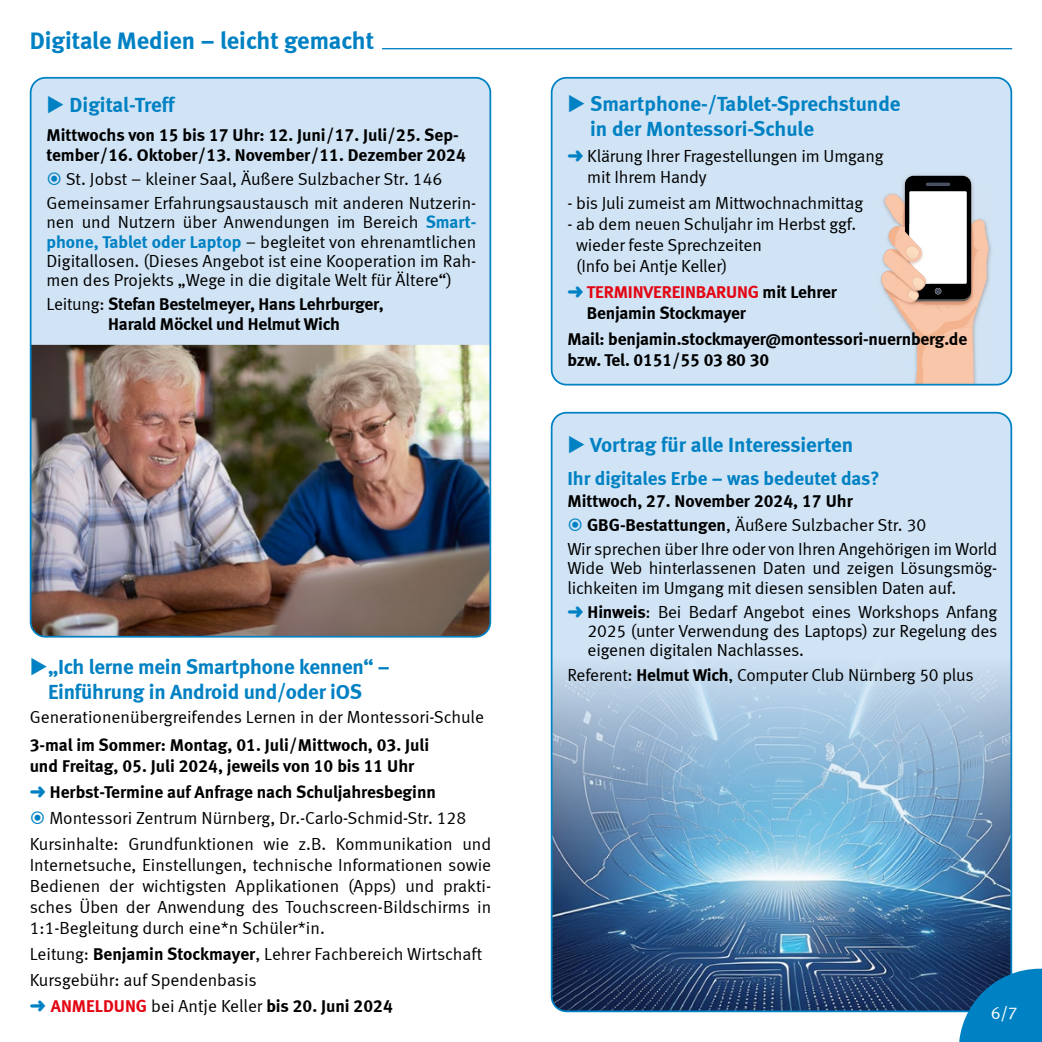
<style>
.page{position:relative;width:1042px;height:1042px;background:#fff}
.page>*{position:absolute;margin:0;border:0;box-sizing:border-box;transform-origin:0 0}
.t1{font:24.5px "Meta Bold LF";color:#0081c3}
.t2{font:21px/25.2px "Meta Bold LF";letter-spacing:-.01em;color:#0081c3}
.t3{font:19.25px "Meta Bold LF";color:#0081c3}
.t4{font:17.5px/21px "Meta Normal LF";letter-spacing:-.01em;color:#000}
.t5{font:17.5px/21px "Meta Bold LF";letter-spacing:-.01em;color:#000}
.t6{font:17.5px "Meta Normal LF";color:#fff}
.s1{font-family:"Meta Bold LF";color:#0081c3}
.s2{font-family:"Meta Normal LF"}
.s3{color:#0081c3}
.s4{font-family:"Meta Bold LF"}
.s5{font-family:"Meta Bold LF";color:#e30613}
.s6{color:#e30613}
</style>
<div class="page">
<div style="left:552px;top:413px;width:459px;height:598px;background:#d1e4f5;border-radius:15px"></div>
<img style="left:552px;top:670px;width:457px;height:341px">
<div style="left:551px;top:412px;width:461px;height:600px;border:2px solid #0081c3;border-radius:15px"></div>
<div style="left:31px;top:78px;width:459px;height:559px;background:#d1e4f5;border-radius:15px"></div>
<img style="left:31px;top:345px;width:459px;height:292px">
<div style="left:30px;top:77px;width:461px;height:560px;border:2px solid #0081c3;border-radius:15px"></div>
<div style="left:552px;top:79px;width:459px;height:306px;background:#d1e4f5"></div>
<img style="left:879px;top:190px;width:115px;height:192px">
<img style="left:898px;top:170px;width:79px;height:24px">
<div style="left:905px;top:176px;width:66px;height:123px;background:#000;border-radius:9px"></div>
<div style="left:909px;top:191px;width:58px;height:93px;background:#fff"></div>
<hr style="left:926px;top:183px;width:24px;height:3px;background:#585e75">
<hr style="left:926px;top:183px;width:23px;height:2px;background:#484e61">
<img style="left:878px;top:269px;width:1px;height:38px">
<svg style="left:879px;top:194px;width:110px;height:188px"></svg>
<div style="left:551px;top:77px;width:461px;height:308px;border:2px solid #0081c3;border-radius:15px"></div>
<svg style="left:959px;top:968px;width:83px;height:74px;background:#0b73ae"></svg>
<hr style="left:382px;top:48px;width:630px;height:1px;background:#0081c3">
<h1 class="t1" style="left:30px;top:26px;width:346px">Digitale Medien – leicht gemacht</h1>
<p class="t2" style="left:46px;top:92px;width:130px">◆ Digital-Treff</p>
<p class="t5" style="left:46px;top:125px;width:421px;line-height:19.2px">Mittwochs von 15 bis 17 Uhr: 12. Juni/17. Juli/25. Sep&shy;tember/16. Oktober/13. November/11. Dezember 2024</p>
<p class="t4" style="left:46px;top:166px;width:431px;line-height:24.2px;text-indent:19px">St. Jobst – kleiner Saal, Äußere Sulzbacher Str. 146<br>Gemeinsamer Erfahrungsaustausch mit anderen Nutzerin-</p>
<p class="t4" style="left:46px;top:212px;width:431px;line-height:19.2px;text-align:justify">nen und Nutzern über Anwendungen im Bereich <span class="s1">Smart&shy;phone, Tablet oder Laptop</span> – begleitet von ehrenamtlichen Digitallosen. (Dieses Angebot ist eine Kooperation im Rah&shy;men des Projekts „Wege in die digitale Welt für Ältere“)</p>
<p class="t5" style="left:108px;top:294px;width:277px;line-height:19.2px;text-indent:-62px"><span class="s2">Leitung:</span> Stefan Bestelmeyer, Hans Lehrburger,<br>Harald Möckel und Helmut Wich</p>
<p class="t2" style="left:30px;top:654px;width:361px;text-align:center">◆„Ich lerne mein Smartphone kennen“ –<br>Einführung in Android und/oder iOS</p>
<p class="t4" style="left:30px;top:706px;width:456px">Generationenübergreifendes Lernen in der Montessori-Schule</p>
<p class="t5" style="left:30px;top:734px;width:401px">3-mal im Sommer: Montag, 01. Juli/Mittwoch, 03. Juli und Freitag, 05. Juli 2024, jeweils von 10 bis 11 Uhr</p>
<p class="t5" style="left:30px;top:781px;width:408px"><span class="s3">➜</span> Herbst-Termine auf Anfrage nach Schuljahresbeginn</p>
<p class="t4" style="left:30px;top:805px;width:463px;line-height:25.9px;text-align:center">Montessori Zentrum Nürnberg, Dr.-Carlo-Schmid-Str. 128<br>Kursinhalte: Grundfunktionen wie z.B. Kommunikation und</p>
<p class="t4" style="left:30px;top:854px;width:463px;text-align:justify">Internetsuche, Einstellungen, technische Informationen sowie Bedienen der wichtigsten Applikationen (Apps) und prakti&shy;sches Üben der Anwendung des Touchscreen-Bildschirms in 1:1-Begleitung durch eine*n Schüler*in.</p>
<p class="t4" style="left:30px;top:941px;width:454px;line-height:25.9px">Leitung: <span class="s4">Benjamin Stockmayer</span>, Lehrer Fachbereich Wirtschaft<br>Kursgebühr: auf Spendenbasis<br><span class="s3">➜</span> <span class="s5">ANMELDUNG</span> bei Antje Keller <span class="s4">bis 20. Juni 2024</span></p>
<p class="t2" style="left:590px;top:91px;width:312px;text-indent:-23px">◆ Smartphone-/Tablet-Sprechstunde in der Montessori-Schule</p>
<p class="t4" style="left:587px;top:145px;width:298px;text-indent:-20px"><span class="s3">➜</span> Klärung Ihrer Fragestellungen im Umgang mit Ihrem Handy</p>
<p class="t4" style="left:567px;top:192px;width:297px">- bis Juli zumeist am Mittwochnachmittag</p>
<p class="t4" style="left:576px;top:213px;width:281px;text-indent:-9px">- ab dem neuen Schuljahr im Herbst ggf. wieder feste Sprechzeiten<br>(Info bei Antje Keller)</p>
<p class="t5" style="left:587px;top:281px;width:251px;text-indent:-19px"><span class="s3">➜</span> <span class="s6">TERMINVEREINBARUNG</span> mit Lehrer<br>Benjamin Stockmayer</p>
<p class="t5" style="left:567px;top:328px;width:401px">Mail: benjamin.stockmayer@montessori-nuernberg.de bzw. Tel. 0151/55 03 80 30</p>
<p class="t2" style="left:567px;top:432px;width:287px">◆ Vortrag für alle Interessierten</p>
<p class="t3" style="left:567px;top:467px;width:314px">Ihr digitales Erbe – was bedeutet das?</p>
<p class="t5" style="left:567px;top:490px;width:287px">Mittwoch, 27. November 2024, 17 Uhr</p>
<p class="t4" style="left:567px;top:512px;width:431px;line-height:24.2px;text-indent:20px"><span class="s4">GBG-Bestattungen</span>, Äußere Sulzbacher Str. 30<br>Wir sprechen über Ihre oder von Ihren Angehörigen im World</p>
<p class="t4" style="left:567px;top:558px;width:431px;line-height:19.2px">Wide Web hinterlassenen Daten und zeigen Lösungsmög&shy;lichkeiten im Umgang mit diesen sensiblen Daten auf.</p>
<p class="t4" style="left:588px;top:602px;width:411px;line-height:19.2px;text-align:justify;text-indent:-20px"><span class="s3">➜</span> <span class="s4">Hinweis</span>: Bei Bedarf Angebot eines Workshops Anfang 2025 (unter Verwendung des Laptops) zur Regelung des eigenen digitalen Nachlasses.</p>
<p class="t4" style="left:567px;top:664px;width:408px">Referent: <span class="s4">Helmut Wich</span>, Computer Club Nürnberg 50 plus</p>
<p class="t6" style="left:991px;top:1003px;width:28px">6/7</p>
</div>
